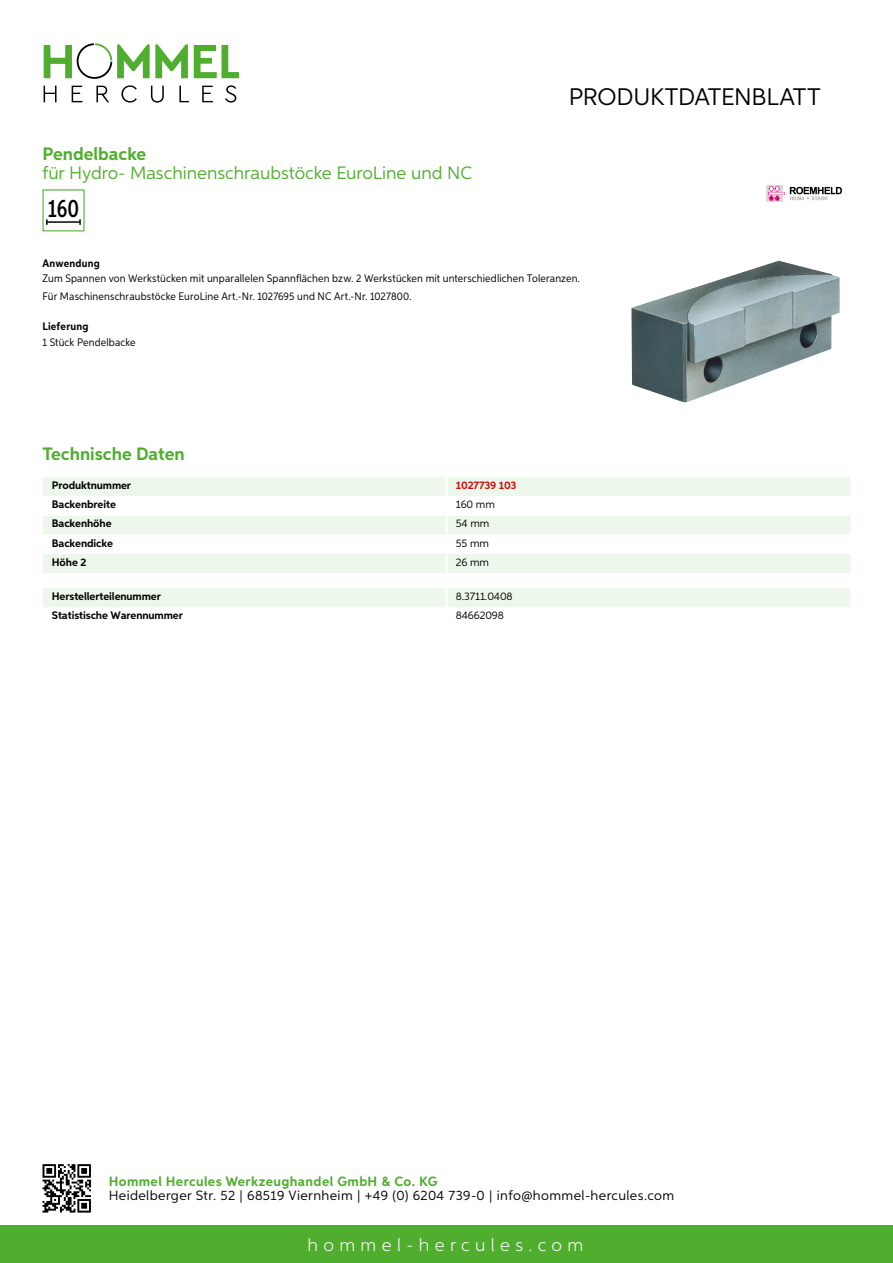
<style>
.page{position:relative;width:893px;height:1263px;background:#fff}
.page>*{position:absolute;margin:0;border:0;box-sizing:border-box;transform-origin:0 0}
.t1{font:500 25.2px "Aspira XX Nar";color:#000}
.t2{font:24px "Aspira";letter-spacing:-.01em;color:#000}
.t3{font:18px "Aspira";color:#50ae2f}
.t4{font:700 18px "Aspira";color:#50ae2f}
.t5{font:300 18px "Aspira";letter-spacing:.3em;color:#fff}
.t6{font:13.5px "Aspira";letter-spacing:.03em;color:#000}
.t7{font:700 13.5px "Aspira";letter-spacing:.03em;color:#50ae2f}
.t8{font:10.95px/17.5px "Aspira Nar";letter-spacing:.015em;color:#000}
.t9{font:700 10.95px "Aspira";letter-spacing:-.01em;color:#000}
.t10{font:10.95px "Aspira";letter-spacing:-.01em;color:#000}
.t11{font:700 10.95px "Aspira Nar";letter-spacing:.02em;color:#000}
.t12{font:700 10.95px "Aspira";letter-spacing:-.01em;color:#cd1013}
</style>
<div class="page">
<div style="left:0;top:1226px;width:893px;height:37px;background:#50ae2f"></div>
<svg style="left:43px;top:1164px;width:48px;height:48px"></svg>
<svg style="left:194px;top:45px;width:45px;height:33px"></svg>
<svg style="left:44px;top:43px;width:144px;height:36px"></svg>
<svg style="left:44px;top:86px;width:13px;height:16px"></svg>
<svg style="left:72px;top:86px;width:10px;height:16px"></svg>
<svg style="left:96px;top:86px;width:13px;height:16px"></svg>
<svg style="left:121px;top:85px;width:16px;height:18px"></svg>
<svg style="left:151px;top:86px;width:13px;height:17px"></svg>
<svg style="left:179px;top:86px;width:10px;height:16px"></svg>
<svg style="left:202px;top:86px;width:11px;height:16px"></svg>
<svg style="left:225px;top:85px;width:11px;height:18px"></svg>
<div style="left:43px;top:477px;width:807px;height:96px;background:#eef7eb"></div>
<svg style="left:43px;top:496px;width:807px;height:58px"></svg>
<hr style="left:445px;top:477px;width:3px;height:19px;background:#fff">
<hr style="left:445px;top:496px;width:3px;height:19px;background:#fff">
<hr style="left:445px;top:515px;width:3px;height:20px;background:#fff">
<hr style="left:445px;top:535px;width:3px;height:19px;background:#fff">
<hr style="left:445px;top:554px;width:3px;height:19px;background:#fff">
<div style="left:43px;top:588px;width:807px;height:19px;background:#eef7eb"></div>
<svg style="left:43px;top:189px;width:42px;height:42px"></svg>
<img style="left:631px;top:261px;width:209px;height:141px">
<div style="left:766px;top:185px;width:16px;height:17px;background:#d9dada"></div>
<svg style="left:790px;top:187px;width:52px;height:13px"></svg>
<svg style="left:768px;top:186px;width:16px;height:15px"></svg>
<h3 class="t4" style="left:43px;top:142px;width:105px">Pendelbacke</h3>
<h3 class="t3" style="left:43px;top:162px;width:431px">für Hydro- Maschinenschraubstöcke EuroLine und N C</h3>
<h1 class="t1" style="left:48px;top:193px;width:33px">160</h1>
<h2 class="t2" style="left:569px;top:82px;width:253px">Produktdatenblatt</h2>
<p class="t11" style="left:43px;top:257px;width:59px">Anwendung</p>
<p class="t8" style="left:43px;top:270px;width:539px">Zum Spannen von Werkstücken mit unparallelen Spannflächen bzw. 2 Werkstücken mit unterschiedlichen Toleranzen.<br>Für Maschinenschraubstöcke EuroLine Art.-Nr. 1027695 und NC Art.-Nr. 1027800.</p>
<p class="t11" style="left:43px;top:320px;width:47px">Lieferung</p>
<p class="t8" style="left:43px;top:333px;width:95px">1 Stück Pendelbacke</p>
<h3 class="t4" style="left:43px;top:443px;width:144px">Technische Daten</h3>
<p class="t9" style="left:52px;top:479px;width:81px">Produktnummer</p>
<p class="t12" style="left:456px;top:479px;width:62px">1027739 103</p>
<p class="t9" style="left:52px;top:498px;width:66px">Backenbreite</p>
<p class="t10" style="left:456px;top:498px;width:41px">160 mm</p>
<p class="t9" style="left:52px;top:517px;width:61px">Backenhöhe</p>
<p class="t10" style="left:456px;top:517px;width:35px">54 mm</p>
<p class="t9" style="left:52px;top:536px;width:63px">Backendicke</p>
<p class="t10" style="left:456px;top:536px;width:35px">55 mm</p>
<p class="t9" style="left:52px;top:555px;width:36px">Höhe 2</p>
<p class="t10" style="left:456px;top:555px;width:35px">26 mm</p>
<p class="t9" style="left:52px;top:590px;width:111px">Herstellerteilenummer</p>
<p class="t10" style="left:456px;top:590px;width:58px">8.3711.0408</p>
<p class="t9" style="left:52px;top:609px;width:132px">Statistische Warennummer</p>
<p class="t10" style="left:456px;top:609px;width:50px">84662098</p>
<p class="t7" style="left:109px;top:1172px;width:330px">Hommel Hercules Werkzeughandel GmbH &amp; Co. KG</p>
<p class="t6" style="left:109px;top:1187px;width:567px">Heidelberger Str. 52 | 68519 Viernheim | +49 (0) 6204 739-0 | info@hommel-hercules.com</p>
<h3 class="t5" style="left:307px;top:1234px;width:277px">hommel-hercules.com</h3>
</div>
